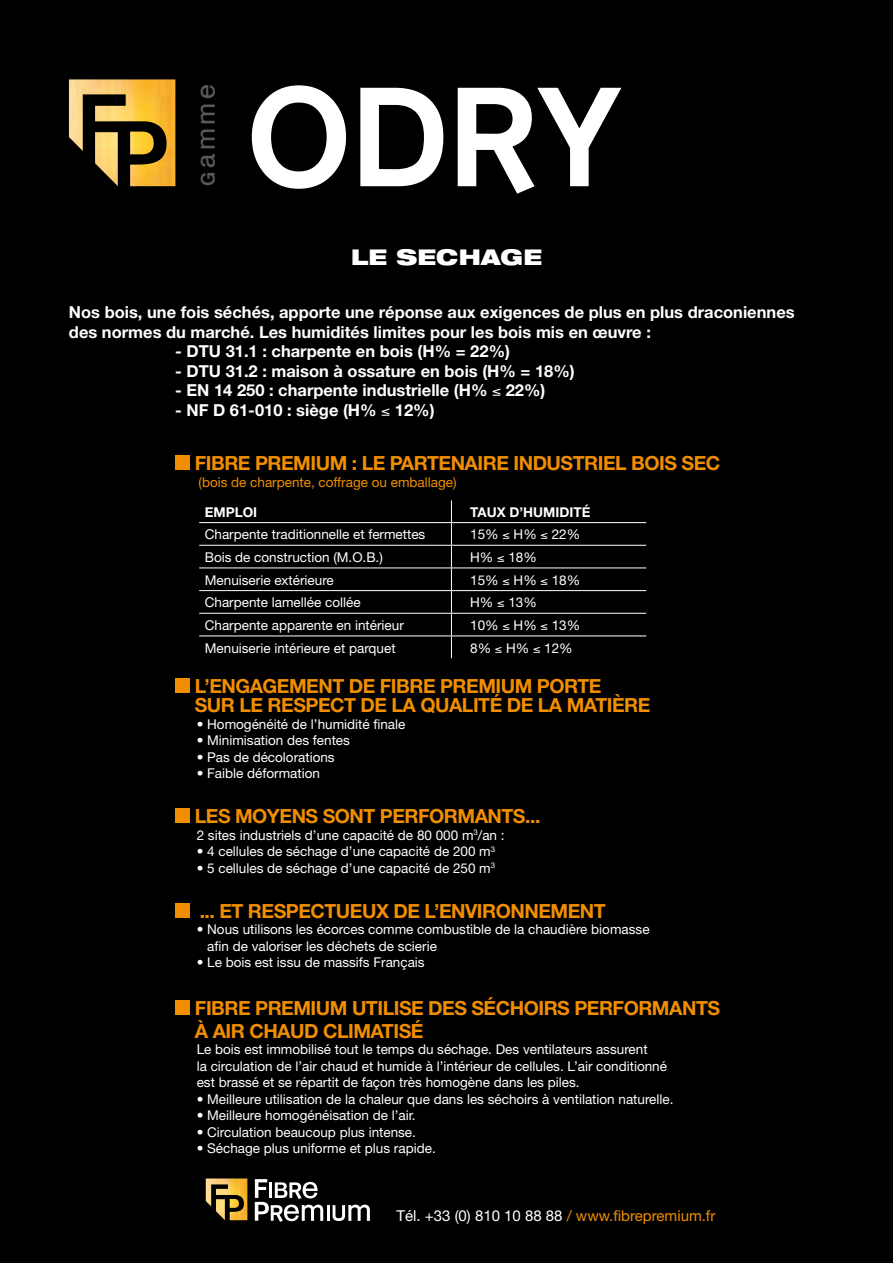
<style>
.page{position:relative;width:893px;height:1263px;background:#000}
.page>*{position:absolute;margin:0;border:0;box-sizing:border-box;transform-origin:0 0}
.t1{font:140.7px "Mono Alphabet";color:#fff}
.t2{font:900 expanded 21.75px "Helvetica Neue";letter-spacing:.01em;color:#fff}
.t3{font:700 19.5px/19.5px "Helvetica Neue";letter-spacing:-.025em;color:#f18e00}
.t4{font:19.5px "Mono Alphabet";letter-spacing:.18em;color:#5c5857}
.t5{font:700 16.5px/19.5px "Helvetica Neue";color:#fff}
.t6{font:15px "Helvetica Neue";color:#f18e00}
.t7{font:13.5px/16.5px "Helvetica Neue";color:#fff}
.t8{font:13.5px "Helvetica Neue";color:#f18e00}
.t9{font:700 13.5px "Helvetica Neue";color:#fff}
.s1{color:#fff}
</style>
<div class="page">
<div style="left:175px;top:455px;width:15px;height:15px;background:#f18e00"></div>
<div style="left:175px;top:677px;width:15px;height:15px;background:#f18e00"></div>
<div style="left:175px;top:808px;width:15px;height:15px;background:#f18e00"></div>
<div style="left:175px;top:903px;width:15px;height:14px;background:#f18e00"></div>
<div style="left:175px;top:1000px;width:15px;height:15px;background:#f18e00"></div>
<hr style="left:199px;top:522px;width:252px;height:1px;background:#fff">
<hr style="left:451px;top:522px;width:195px;height:1px;background:#fff">
<hr style="left:199px;top:545px;width:252px;height:1px;background:#fff">
<hr style="left:451px;top:545px;width:195px;height:1px;background:#fff">
<hr style="left:199px;top:567px;width:252px;height:1px;background:#fff">
<hr style="left:451px;top:567px;width:195px;height:1px;background:#fff">
<hr style="left:199px;top:590px;width:252px;height:1px;background:#fff">
<hr style="left:451px;top:590px;width:195px;height:1px;background:#fff">
<hr style="left:199px;top:613px;width:252px;height:1px;background:#fff">
<hr style="left:451px;top:613px;width:195px;height:1px;background:#fff">
<hr style="left:199px;top:635px;width:252px;height:1px;background:#fff">
<hr style="left:451px;top:635px;width:195px;height:1px;background:#fff">
<svg style="left:451px;top:500px;width:1px;height:158px"></svg>
<svg style="left:255px;top:1179px;width:68px;height:43px"></svg>
<hr style="left:327px;top:1205px;width:3px;height:16px;background:#fff">
<svg style="left:333px;top:1204px;width:37px;height:17px"></svg>
<img style="left:206px;top:1178px;width:41px;height:42px">
<svg style="left:211px;top:1184px;width:33px;height:36px"></svg>
<img style="left:69px;top:79px;width:106px;height:107px">
<svg style="left:83px;top:94px;width:84px;height:93px"></svg>
<h3 class="t4" style="left:197px;top:186px;width:103px;rotate:-90deg">Gamme</h3>
<h1 class="t1" style="left:246px;top:56px;width:378px">ODRY</h1>
<h2 class="t2" style="left:351px;top:243px;width:192px">LE SECHAGE</h2>
<p class="t5" style="left:69px;top:302px;width:727px">NOS BOIS, UNE FOIS SÉCHÉS, APPORTE UNE RÉPONSE AUX EXIGENCES DE PLUS EN PLUS DRACONIENNES<br>DES NORMES DU MARCHÉ. LES HUMIDITÉS LIMITES POUR LES BOIS MIS EN ŒUVRE :</p>
<p class="t5" style="left:175px;top:341px;width:24px">- DTU</p>
<p class="t5" style="left:226px;top:341px;width:286px">31.1 : CHARPENTE EN BOIS (H% = 22%)</p>
<p class="t5" style="left:175px;top:361px;width:24px">- DTU</p>
<p class="t5" style="left:226px;top:361px;width:351px">31.2 : MAISON À OSSATURE EN BOIS (H% = 18%)</p>
<p class="t5" style="left:175px;top:380px;width:372px">- EN 14 250 : CHARPENTE INDUSTRIELLE (H% ≤ 22%)</p>
<p class="t5" style="left:175px;top:400px;width:261px">- NF D 61-010 : SIÈGE (H% ≤ 12%)</p>
<h3 class="t3" style="left:195px;top:453px;width:527px">FIBRE PREMIUM : LE PARTENAIRE INDUSTRIEL BOIS SEC</h3>
<p class="t8" style="left:199px;top:474px;width:260px">(bois de charpente, coffrage ou emballage)</p>
<p class="t9" style="left:205px;top:503px;width:54px">EMPLOI</p>
<p class="t9" style="left:470px;top:503px;width:122px">TAUX D’HUMIDITÉ</p>
<p class="t7" style="left:205px;top:526px;width:222px">Charpente traditionnelle et fermettes</p>
<p class="t7" style="left:470px;top:526px;width:112px">15% ≤ H% ≤ 22%</p>
<p class="t7" style="left:205px;top:549px;width:180px">Bois de construction (M.O.B.)</p>
<p class="t7" style="left:470px;top:549px;width:68px">H% ≤ 18%</p>
<p class="t7" style="left:205px;top:571px;width:131px">Menuiserie extérieure</p>
<p class="t7" style="left:470px;top:571px;width:112px">15% ≤ H% ≤ 18%</p>
<p class="t7" style="left:205px;top:594px;width:157px">Charpente lamellée collée</p>
<p class="t7" style="left:470px;top:594px;width:68px">H% ≤ 13%</p>
<p class="t7" style="left:205px;top:617px;width:201px">Charpente apparente en intérieur</p>
<p class="t7" style="left:470px;top:617px;width:112px">10% ≤ H% ≤ 13%</p>
<p class="t7" style="left:205px;top:639px;width:192px">Menuiserie intérieure et parquet</p>
<p class="t7" style="left:470px;top:639px;width:104px">8% ≤ H% ≤ 12%</p>
<h3 class="t3" style="left:195px;top:675px;width:457px">L’ENGAGEMENT DE FIBRE PREMIUM PORTE<br>SUR LE RESPECT DE LA QUALITÉ DE LA MATIÈRE</h3>
<p class="t7" style="left:197px;top:715px;width:210px">• Homogénéité de l’humidité finale</p>
<p class="t7" style="left:197px;top:732px;width:155px">• Minimisation des fentes</p>
<p class="t7" style="left:197px;top:748px;width:140px">• Pas de décolorations</p>
<p class="t7" style="left:197px;top:765px;width:125px">• Faible déformation</p>
<h3 class="t3" style="left:195px;top:806px;width:347px">LES MOYENS SONT PERFORMANTS...</h3>
<p class="t7" style="left:197px;top:826px;width:309px">2 sites industriels d’une capacité de 80 000 m<sup>3</sup>/an :</p>
<p class="t7" style="left:197px;top:843px;width:300px">• 4 cellules de séchage d’une capacité de 200 m<sup>3</sup></p>
<p class="t7" style="left:197px;top:859px;width:300px">• 5 cellules de séchage d’une capacité de 250 m<sup>3</sup></p>
<h3 class="t3" style="left:200px;top:900px;width:408px">... ET RESPECTUEUX DE L’ENVIRONNEMENT</h3>
<p class="t7" style="left:207px;top:921px;width:444px;text-indent:-11px">• Nous utilisons les écorces comme combustible de la chaudière biomasse afin de valoriser les déchets de scierie</p>
<p class="t7" style="left:197px;top:954px;width:230px">• Le bois est issu de massifs Français</p>
<h3 class="t3" style="left:195px;top:996px;width:527px;line-height:22.5px">FIBRE PREMIUM UTILISE DES SÉCHOIRS PERFORMANTS<br>À AIR CHAUD CLIMATISÉ</h3>
<p class="t7" style="left:197px;top:1041px;width:472px">Le bois est immobilisé tout le temps du séchage. Des ventilateurs assurent<br>la circulation de l’air chaud et humide à l’intérieur de cellules. L’air conditionné est brassé et se répartit de façon très homogène dans les piles.</p>
<p class="t7" style="left:197px;top:1090px;width:478px">• Meilleure utilisation de la chaleur que dans les séchoirs à ventilation naturelle.</p>
<p class="t7" style="left:197px;top:1107px;width:221px">• Meilleure homogénéisation de l’air.</p>
<p class="t7" style="left:197px;top:1123px;width:221px">• Circulation beaucoup plus intense.</p>
<p class="t7" style="left:197px;top:1140px;width:241px">• Séchage plus uniforme et plus rapide.</p>
<p class="t6" style="left:397px;top:1207px;width:320px"><span class="s1">Tél. +33 (0) 810 10 88 88</span> / www.fibrepremium.fr</p>
</div>
